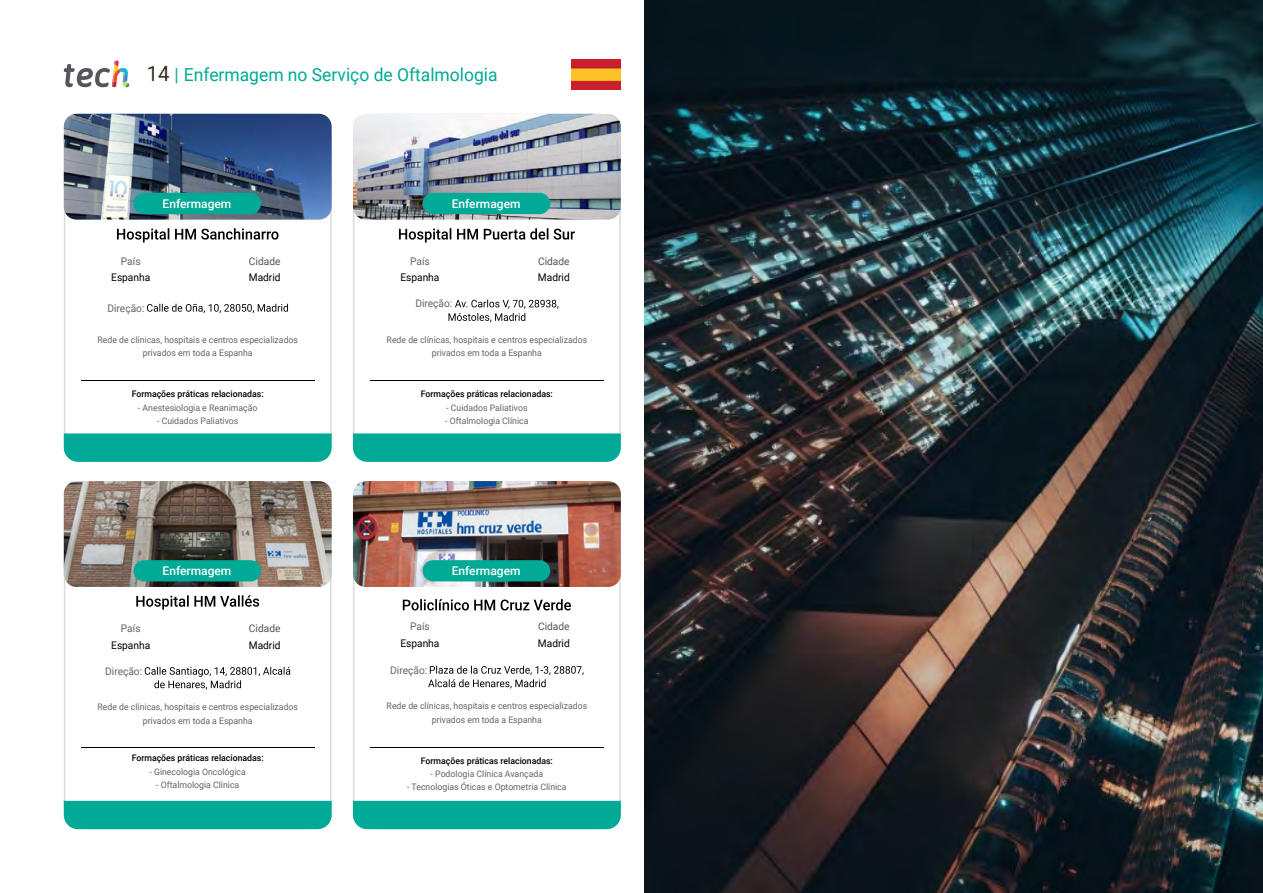
<style>
.page{position:relative;width:1263px;height:893px;background:#fff}
.page>*{position:absolute;margin:0;border:0;box-sizing:border-box;transform-origin:0 0}
.t1{font:18px "Roboto";color:#00a996}
.t2{font:500 12px "Roboto";color:#fff}
.t3{font:10.5px "Roboto";color:#000}
.t4{font:10.5px "Roboto";color:#61646a}
.t5{font:10.5px "Roboto";color:#52555b}
.t6{font:9px/13.5px "Roboto";color:#61646a;text-align:center}
.t7{font:500 9px "Roboto";color:#000}
.s1{font-size:21px;color:#312e20}
</style>
<div class="page">
<svg style="left:64px;top:61px;width:65px;height:27px"></svg>
<img style="left:571px;top:59px;width:50px;height:31px">
<svg style="left:63px;top:113px;width:269px;height:337px"></svg>
<img style="left:64px;top:114px;width:268px;height:106px">
<div style="left:133px;top:193px;width:128px;height:21px;background:#01aa97;border-radius:11px"></div>
<svg style="left:64px;top:433px;width:268px;height:29px;background:#09ac9a"></svg>
<hr style="left:81px;top:380px;width:234px;height:1px;background:#000">
<svg style="left:117px;top:228px;width:161px;height:15px"></svg>
<svg style="left:147px;top:304px;width:141px;height:9px"></svg>
<svg style="left:352px;top:113px;width:269px;height:334px"></svg>
<img style="left:353px;top:114px;width:268px;height:106px">
<div style="left:423px;top:193px;width:127px;height:21px;background:#01aa97;border-radius:11px"></div>
<svg style="left:353px;top:433px;width:268px;height:29px;background:#08ac9a"></svg>
<hr style="left:370px;top:380px;width:234px;height:1px;background:#000">
<svg style="left:399px;top:228px;width:176px;height:15px"></svg>
<svg style="left:448px;top:299px;width:110px;height:23px"></svg>
<svg style="left:63px;top:492px;width:269px;height:338px"></svg>
<img style="left:64px;top:481px;width:268px;height:106px">
<div style="left:133px;top:560px;width:128px;height:21px;background:#01aa97;border-radius:11px"></div>
<div style="left:64px;top:801px;width:268px;height:28px;background:#01aa97"></div>
<hr style="left:81px;top:747px;width:234px;height:1px;background:#000">
<svg style="left:136px;top:595px;width:123px;height:15px"></svg>
<svg style="left:145px;top:667px;width:145px;height:23px"></svg>
<svg style="left:352px;top:505px;width:269px;height:325px"></svg>
<img style="left:353px;top:481px;width:268px;height:106px">
<div style="left:423px;top:560px;width:127px;height:21px;background:#01aa97;border-radius:11px"></div>
<div style="left:353px;top:801px;width:268px;height:28px;background:#01aa97"></div>
<hr style="left:370px;top:747px;width:234px;height:1px;background:#000">
<svg style="left:403px;top:599px;width:168px;height:11px"></svg>
<svg style="left:428px;top:666px;width:155px;height:23px"></svg>
<img style="left:644px;top:0;width:619px;height:893px">
<h1 class="t1" style="left:147px;top:62px;width:352px"><span class="s1">14</span> | Enfermagem no Serviço de Oftalmologia</h1>
<h2 class="t2" style="left:163px;top:195px;width:70px">Enfermagem</h2>
<h2 class="t2" style="left:452px;top:195px;width:70px">Enfermagem</h2>
<p class="t4" style="left:121px;top:254px;width:21px">País</p>
<p class="t3" style="left:111px;top:270px;width:41px">Espanha</p>
<p class="t5" style="left:249px;top:254px;width:33px">Cidade</p>
<p class="t3" style="left:249px;top:270px;width:33px">Madrid</p>
<p class="t4" style="left:410px;top:254px;width:21px">País</p>
<p class="t3" style="left:400px;top:270px;width:41px">Espanha</p>
<p class="t5" style="left:538px;top:254px;width:33px">Cidade</p>
<p class="t3" style="left:538px;top:270px;width:33px">Madrid</p>
<p class="t4" style="left:107px;top:300px;width:39px">Direção:</p>
<p class="t6" style="left:97px;top:333px;width:202px">Rede de clínicas, hospitais e centros especializados privados em toda a Espanha</p>
<p class="t7" style="left:132px;top:388px;width:134px">Formações práticas relacionadas:</p>
<p class="t6" style="left:138px;top:400px;width:121px">- Anestesiologia e Reanimação</p>
<p class="t6" style="left:157px;top:413px;width:83px">- Cuidados Paliativos</p>
<p class="t4" style="left:415px;top:296px;width:39px">Direção:</p>
<p class="t6" style="left:387px;top:333px;width:202px">Rede de clínicas, hospitais e centros especializados privados em toda a Espanha</p>
<p class="t7" style="left:421px;top:388px;width:134px">Formações práticas relacionadas:</p>
<p class="t6" style="left:446px;top:400px;width:83px">- Cuidados Paliativos</p>
<p class="t6" style="left:445px;top:413px;width:85px">- Oftalmologia Clínica</p>
<h2 class="t2" style="left:163px;top:563px;width:70px">Enfermagem</h2>
<h2 class="t2" style="left:452px;top:563px;width:70px">Enfermagem</h2>
<p class="t4" style="left:121px;top:621px;width:21px">País</p>
<p class="t3" style="left:111px;top:638px;width:41px">Espanha</p>
<p class="t5" style="left:249px;top:621px;width:33px">Cidade</p>
<p class="t3" style="left:249px;top:638px;width:33px">Madrid</p>
<p class="t4" style="left:410px;top:619px;width:21px">País</p>
<p class="t3" style="left:400px;top:635px;width:41px">Espanha</p>
<p class="t5" style="left:538px;top:619px;width:33px">Cidade</p>
<p class="t3" style="left:538px;top:635px;width:33px">Madrid</p>
<p class="t4" style="left:105px;top:664px;width:39px">Direção:</p>
<p class="t6" style="left:97px;top:700px;width:202px">Rede de clínicas, hospitais e centros especializados privados em toda a Espanha</p>
<p class="t7" style="left:132px;top:752px;width:134px">Formações práticas relacionadas:</p>
<p class="t6" style="left:149px;top:764px;width:98px">- Ginecologia Oncológica</p>
<p class="t6" style="left:156px;top:778px;width:85px">- Oftalmologia Clínica</p>
<p class="t4" style="left:390px;top:662px;width:39px">Direção:</p>
<p class="t6" style="left:387px;top:699px;width:202px">Rede de clínicas, hospitais e centros especializados privados em toda a Espanha</p>
<p class="t7" style="left:421px;top:754px;width:134px">Formações práticas relacionadas:</p>
<p class="t6" style="left:431px;top:766px;width:114px">- Podologia Clínica Avançada</p>
<p class="t6" style="left:407px;top:780px;width:161px">- Tecnologias Óticas e Optometria Clínica</p>
</div>
